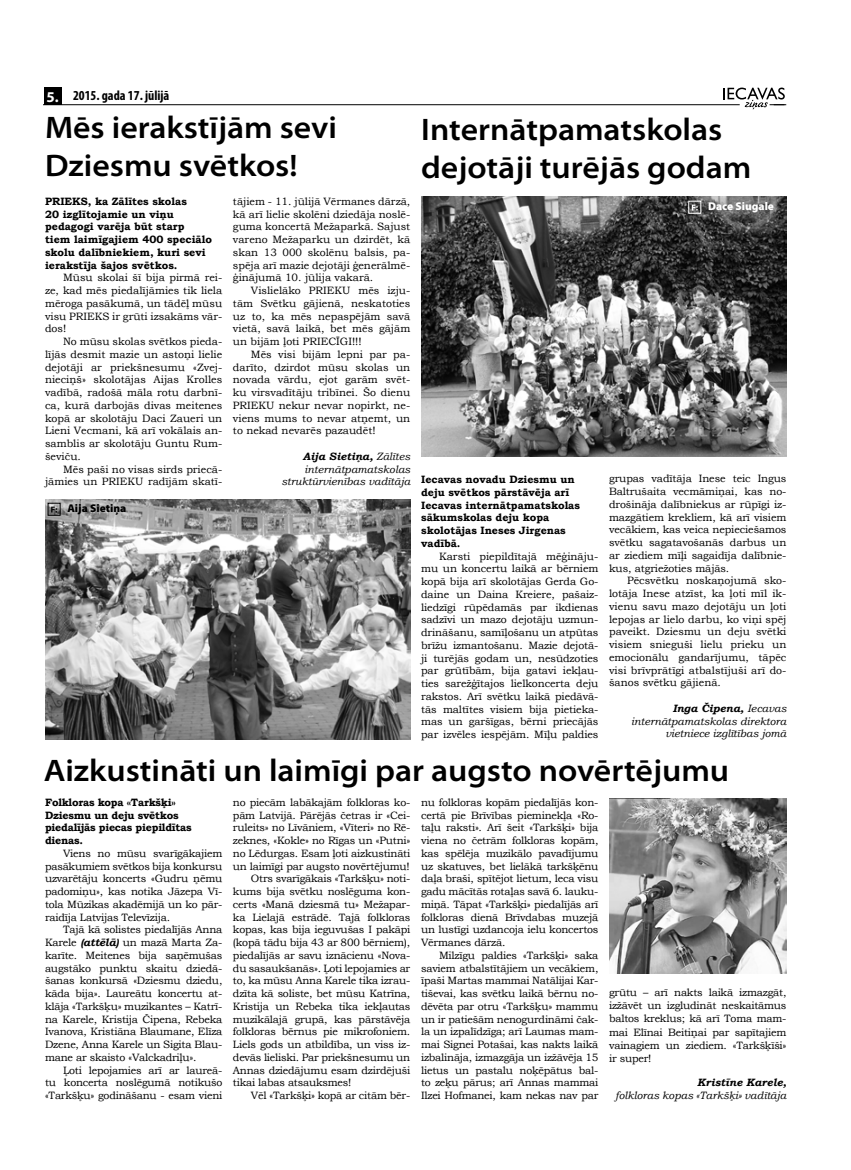
<style>
.page{position:relative;width:851px;height:1170px;background:#fff}
.page>*{position:absolute;margin:0;border:0;box-sizing:border-box;transform-origin:0 0}
.t1{font:600 semi-expanded 31.25px/37.5px "Myriad Pro";color:#000}
.t2{font:700 condensed 13.75px "Myriad Pro";color:#000}
.t3{font:900 11.25px "Myriad Pro";color:#fff}
.t4{font:900 11.25px "Myriad Pro";color:#000}
.t5{font:10.62px/12.8px "Bookman Old Style";letter-spacing:-.02em;color:#000;text-align:justify}
.t6{font:700 10.62px/12.8px "Bookman Old Style";color:#000}
.t7{font:italic 10.62px/12.8px "Bookman Old Style";color:#000;text-align:right}
.t8{font:700 10.62px/12.8px "Bookman Old Style";letter-spacing:-.02em;color:#000}
.t9{font:10.62px/12.8px "Bookman Old Style";color:#000;text-align:right}
.t10{font:italic 700 10.62px "Bookman Old Style";color:#000}
.s1{font-stretch:normal;font-size:15px;color:#fff}
.s2{font-weight:700}
.s3{font-weight:700;font-style:italic}
</style>
<div class="page">
<hr style="left:44px;top:104px;width:695px;height:1px;background:#000">
<div style="left:44px;top:87px;width:17px;height:18px;background:#000"></div>
<svg style="left:723px;top:88px;width:63px;height:22px"></svg>
<img style="left:421px;top:197px;width:365px;height:259px">
<img style="left:45px;top:500px;width:365px;height:239px">
<img style="left:609px;top:798px;width:177px;height:175px">
<svg style="left:691px;top:204px;width:6px;height:6px"></svg>
<div style="left:688px;top:201px;width:13px;height:12px;border:1px solid #fff"></div>
<svg style="left:51px;top:506px;width:6px;height:6px"></svg>
<div style="left:48px;top:503px;width:12px;height:12px;border:1px solid #000"></div>
<p class="t2" style="left:46px;top:87px;width:124px"><span class="s1">5.</span> 2015. gada 17. jūlijā</p>
<h1 class="t1" style="left:45px;top:109px;width:293px">Mēs ierakstījām sevi<br>Dziesmu svētkos!</h1>
<p class="t6" style="left:45px;top:195px;width:168px">PRIEKS, ka Zālītes skolas<br>20 izglītojamie un viņu pedagogi varēja būt starp tiem laimīgajiem 400 speciālo skolu dalībniekiem, kuri sevi ierakstīja šajos svētkos.</p>
<p class="t5" style="left:45px;top:271px;width:179px;text-indent:18px">Mūsu skolai šī bija pirmā rei&shy;ze, kad mēs piedalījāmies tik liela mēroga pasākumā, un tādēļ mūsu visu PRIEKS ir grūti izsakāms vār&shy;dos!</p>
<p class="t5" style="left:45px;top:335px;width:179px;text-indent:18px">No mūsu skolas svētkos pieda&shy;lījās desmit mazie un astoņi lielie dejotāji ar priekšnesumu «Zvej&shy;nieciņš» skolotājas Aijas Krolles vadībā, radošā māla rotu darbnī&shy;ca, kurā darbojās divas meitenes kopā ar skolotāju Daci Zaueri un Lieni Vecmani, kā arī vokālais an&shy;samblis ar skolotāju Guntu Rum&shy;ševiču.</p>
<p class="t9" style="left:45px;top:462px;width:179px">Mēs paši no visas sirds priecā&shy;jāmies un PRIEKU radījām skatī-</p>
<p class="t6" style="left:421px;top:473px;width:160px">Iecavas novadu Dziesmu un deju svētkos pārstāvēja arī<br>Iecavas internātpamatskolas sākumskolas deju kopa skolotājas Ineses Jirgenas vadībā.</p>
<p class="t5" style="left:421px;top:549px;width:179px;text-indent:18px">Karsti piepildītajā mēģināju&shy;mu un koncertu laikā ar bērniem kopā bija arī skolotājas Gerda Go&shy;daine un Daina Kreiere, pašaiz&shy;liedzīgi rūpēdamās par ikdienas sadzīvi un mazo dejotāju uzmun&shy;drināšanu, samīļošanu un atpūtas brīžu izmantošanu. Mazie dejotā&shy;ji turējās godam un, nesūdzoties par grūtībām, bija gatavi iekļau&shy;ties sarežģītajos lielkoncerta deju rakstos. Arī svētku laikā piedāvā&shy;tās maltītes visiem bija pietieka&shy;mas un garšīgas, bērni priecājās par izvēles iespējām. Mīļu paldies</p>
<h1 class="t1" style="left:421px;top:111px;width:331px">Internātpamatskolas dejotāji turējās godam</h1>
<p class="t5" style="left:233px;top:195px;width:179px">tājiem - 11. jūlijā Vērmanes dārzā, kā arī lielie skolēni dziedāja noslē&shy;guma koncertā Mežaparkā. Sajust vareno Mežaparku un dzirdēt, kā skan 13 000 skolēnu balsis, pa&shy;spēja arī mazie dejotāji ģenerālmē&shy;ģinājumā 10. jūlija vakarā.</p>
<p class="t5" style="left:233px;top:284px;width:179px;text-indent:18px">Vislielāko PRIEKU mēs izju&shy;tām Svētku gājienā, neskatoties uz to, ka mēs nepaspējām savā vietā, savā laikā, bet mēs gājām un bijām ļoti PRIECĪGI!!!</p>
<p class="t5" style="left:233px;top:348px;width:179px;text-indent:18px">Mēs visi bijām lepni par pa&shy;darīto, dzirdot mūsu skolas un novada vārdu, ejot garām svēt&shy;ku virsvadītāju tribīnei. Šo dienu PRIEKU nekur nevar nopirkt, ne&shy;viens mums to nevar atņemt, un to nekad nevarēs pazaudēt!</p>
<p class="t7" style="left:281px;top:450px;width:130px"><span class="s2">Aija Sietiņa,</span> Zālītes internātpamatskolas struktūrvienības vadītāja</p>
<p class="t3" style="left:708px;top:200px;width:67px">Dace Siugale</p>
<p class="t5" style="left:609px;top:472px;width:179px">grupas vadītāja Inese teic Ingus Baltrušaita vecmāmiņai, kas no&shy;drošināja dalībniekus ar rūpīgi iz&shy;mazgātiem krekliem, kā arī visiem vecākiem, kas veica nepieciešamos svētku sagatavošanās darbus un ar ziediem mīļi sagaidīja dalībnie&shy;kus, atgriežoties mājās.</p>
<p class="t5" style="left:609px;top:574px;width:179px;text-indent:18px">Pēcsvētku noskaņojumā sko&shy;lotāja Inese atzīst, ka ļoti mīl ik&shy;vienu savu mazo dejotāju un ļoti lepojas ar lielo darbu, ko viņi spēj paveikt. Dziesmu un deju svētki visiem snieguši lielu prieku un emocionālu gandarījumu, tāpēc visi brīvprātīgi atbalstījuši arī do&shy;šanos svētku gājienā.</p>
<p class="t7" style="left:631px;top:701px;width:157px"><span class="s2">Inga Čipena,</span> Iecavas internātpamatskolas direktora vietniece izglītības jomā</p>
<p class="t4" style="left:67px;top:502px;width:60px">Aija Sietiņa</p>
<h1 class="t1" style="left:44px;top:751px;width:686px">Aizkustināti un laimīgi par augsto novērtējumu</h1>
<p class="t8" style="left:45px;top:795px;width:148px">Folkloras kopa «Tarkšķi»<br>Dziesmu un deju svētkos piedalījās piecas piepildītas dienas.</p>
<p class="t5" style="left:45px;top:846px;width:179px;text-indent:18px">Viens no mūsu svarīgākajiem pasākumiem svētkos bija konkursu uzvarētāju koncerts «Gudru ņēmu padomiņu», kas notika Jāzepa Vī&shy;tola Mūzikas akadēmijā un ko pār&shy;raidīja Latvijas Televīzija.</p>
<p class="t5" style="left:45px;top:923px;width:179px;text-indent:18px">Tajā kā solistes piedalījās Anna Karele <span class="s3">(attēlā)</span> un mazā Marta Za&shy;karīte. Meitenes bija saņēmušas augstāko punktu skaitu dziedā&shy;šanas konkursā «Dziesmu dziedu, kāda bija». Laureātu koncertu at&shy;klāja «Tarkšķu» muzikantes – Katrī&shy;na Karele, Kristija Čipena, Rebeka Ivanova, Kristiāna Blaumane, Elīza Dzene, Anna Karele un Sigita Blau&shy;mane ar skaisto «Valckadriļu».</p>
<p class="t5" style="left:45px;top:1063px;width:179px;text-indent:18px">Ļoti lepojamies arī ar laureā&shy;tu koncerta noslēgumā notikušo «Tarkšķu» godināšanu - esam vieni</p>
<p class="t5" style="left:233px;top:795px;width:179px">no piecām labākajām folkloras ko-</p>
<p class="t5" style="left:233px;top:808px;width:179px">pām Latvijā. Pārējās četras ir «Cei-</p>
<p class="t5" style="left:233px;top:821px;width:179px">ruleits» no Līvāniem, «Vīteri» no Rē-</p>
<p class="t5" style="left:233px;top:834px;width:179px">zeknes, «Kokle» no Rīgas un «Putni»</p>
<p class="t5" style="left:233px;top:846px;width:179px">no Lēdurgas. Esam ļoti aizkustināti</p>
<p class="t5" style="left:233px;top:859px;width:178px">un laimīgi par augsto novērtējumu!</p>
<p class="t5" style="left:251px;top:872px;width:161px">Otrs svarīgākais «Tarkšķu» noti-</p>
<p class="t5" style="left:233px;top:885px;width:179px">kums bija svētku noslēguma kon-</p>
<p class="t5" style="left:233px;top:897px;width:179px">certs «Manā dziesmā tu» Mežapar-</p>
<p class="t5" style="left:233px;top:910px;width:179px">ka Lielajā estrādē. Tajā folkloras</p>
<p class="t5" style="left:233px;top:923px;width:179px">kopas, kas bija ieguvušas I pakāpi</p>
<p class="t5" style="left:233px;top:936px;width:179px">(kopā tādu bija 43 ar 800 bērniem),</p>
<p class="t5" style="left:233px;top:948px;width:179px">piedalījās ar savu iznācienu «Nova-</p>
<p class="t5" style="left:233px;top:961px;width:179px">du sasaukšanās». Ļoti lepojamies ar</p>
<p class="t5" style="left:233px;top:974px;width:179px">to, ka mūsu Anna Karele tika izrau-</p>
<p class="t5" style="left:233px;top:987px;width:179px">dzīta kā soliste, bet mūsu Katrīna,</p>
<p class="t5" style="left:233px;top:999px;width:179px">Kristija un Rebeka tika iekļautas</p>
<p class="t5" style="left:233px;top:1012px;width:179px">muzikālajā grupā, kas pārstāvēja</p>
<p class="t5" style="left:233px;top:1025px;width:179px">folkloras bērnus pie mikrofoniem.</p>
<p class="t5" style="left:233px;top:1038px;width:179px">Liels gods un atbildība, un viss iz-</p>
<p class="t5" style="left:233px;top:1050px;width:179px">devās lieliski. Par priekšnesumu un</p>
<p class="t5" style="left:233px;top:1063px;width:179px">Annas dziedājumu esam dzirdējuši</p>
<p class="t5" style="left:233px;top:1076px;width:120px">tikai labas atsauksmes!</p>
<p class="t5" style="left:251px;top:1089px;width:161px">Vēl «Tarkšķi» kopā ar citām bēr-</p>
<p class="t5" style="left:421px;top:795px;width:179px">nu folkloras kopām piedalījās kon&shy;certā pie Brīvības pieminekļa «Ro&shy;taļu raksti». Arī šeit «Tarkšķi» bija viena no četrām folkloras kopām, kas spēlēja muzikālo pavadījumu uz skatuves, bet lielākā tarkšķēnu daļa braši, spītējot lietum, leca visu gadu mācītās rotaļas savā 6. lauku&shy;miņā. Tāpat «Tarkšķi» piedalījās arī folkloras dienā Brīvdabas muzejā un lustīgi uzdancoja ielu koncertos Vērmanes dārzā.</p>
<p class="t5" style="left:421px;top:948px;width:179px;text-indent:18px">Milzīgu paldies «Tarkšķi» saka saviem atbalstītājiem un vecākiem, īpaši Martas mammai Natālijai Kar&shy;tiševai, kas svētku laikā bērnu no&shy;dēvēta par otru «Tarkšķu» mammu un ir patiešām nenogurdināmi čak&shy;la un izpalīdzīga; arī Laumas mam&shy;mai Signei Potašai, kas nakts laikā izbalināja, izmazgāja un izžāvēja 15 lietus un pastalu noķēpātus bal&shy;to zeķu pārus; arī Annas mammai Ilzei Hofmanei, kam nekas nav par</p>
<p class="t5" style="left:609px;top:985px;width:179px;line-height:13.2px">grūtu – arī nakts laikā izmazgāt, izžāvēt un izgludināt neskaitāmus baltos kreklus; kā arī Toma mam&shy;mai Elīnai Beitiņai par sapītajiem vainagiem un ziediem. «Tarkšķīši» ir super!</p>
<p class="t10" style="left:697px;top:1074px;width:91px">Kristīne Karele,</p>
<p class="t7" style="left:615px;top:1088px;width:173px">folkloras kopas «Tarkšķi» vadītāja</p>
</div>
